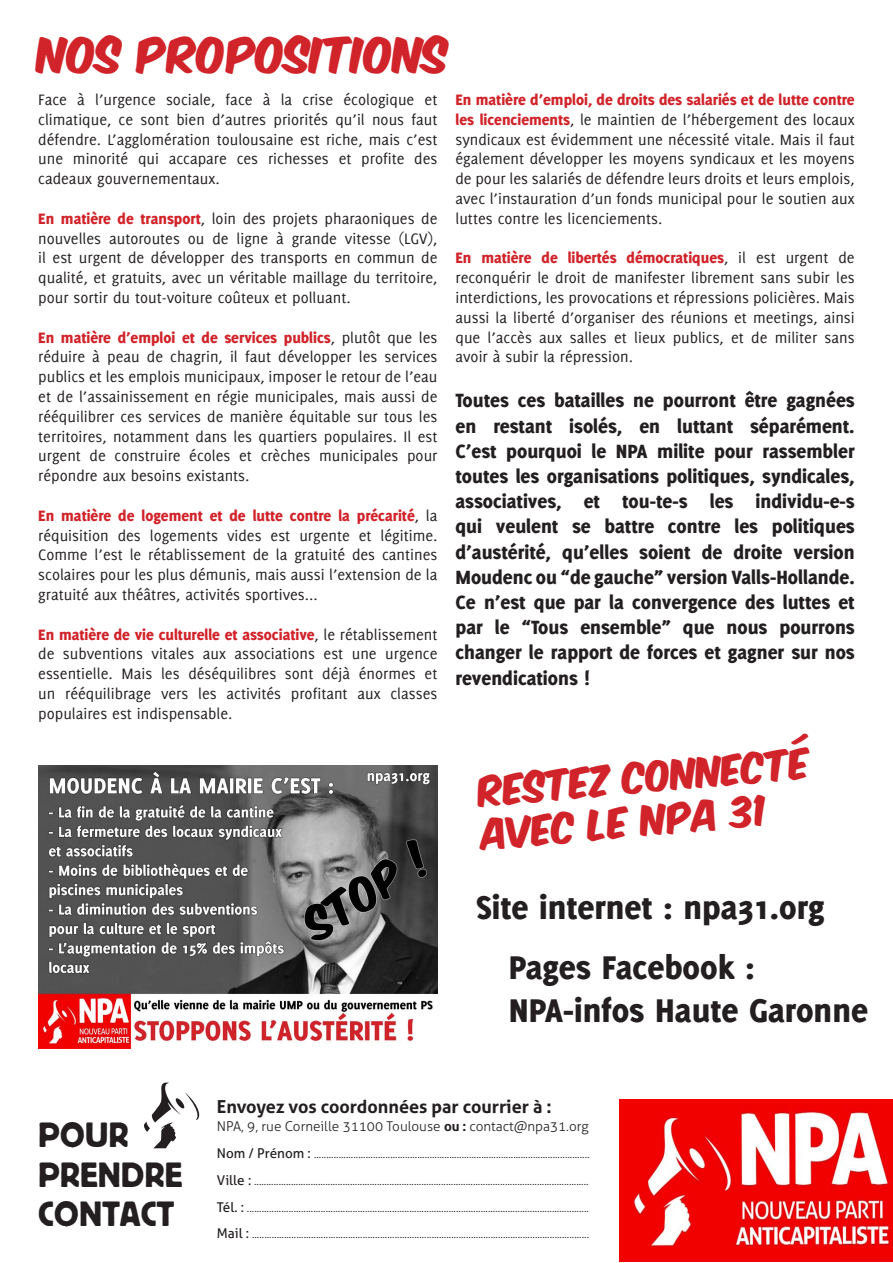
<style>
.page{position:relative;width:893px;height:1263px;background:#fff}
.page>*{position:absolute;margin:0;border:0;box-sizing:border-box;transform-origin:0 0}
.t1{font:42px "Komika Axis";color:#d1232a}
.t2{font:800 36px/59.2px "Delicious";color:#231f20}
.t3{font:36px/43.2px "Komika Axis";color:#d1232a}
.t4{font:34.8px/39.5px "Block BE";letter-spacing:.015em;color:#231f20}
.t5{font:800 21px/25.2px "Delicious";color:#231f20;text-align:justify}
.t6{font:700 18px "Aller";color:#231f20}
.t7{font:16.5px/19.8px "Delicious";color:#231f20;text-align:justify}
.t8{font:300 13.5px "Aller";color:#231f20}
.t9{font:300 12px "Aller";color:#231f20}
.s1{font-weight:800;color:#d1232a}
.s2{font-weight:700}
.s3{font-weight:400;font-size:13.5px}
</style>
<div class="page">
<img style="left:619px;top:1100px;width:274px;height:161px">
<img style="left:38px;top:766px;width:399px;height:282px">
<svg style="left:144px;top:1082px;width:56px;height:66px"></svg>
<h1 class="t1" style="left:38px;top:34px;width:412px">NOS PROPOSITIONS</h1>
<p class="t7" style="left:38px;top:89px;width:401px">Face à l’urgence sociale, face à la crise écologique et climatique, ce sont bien d’autres priorités qu’il nous faut défendre. L’agglomération toulousaine est riche, mais c’est une minorité qui accapare ces richesses et profite des cadeaux gouvernementaux.</p>
<p class="t7" style="left:38px;top:208px;width:401px"><span class="s1">En matière de transport</span>, loin des projets pharaoniques de nouvelles autoroutes ou de ligne à grande vitesse (LGV), il est urgent de développer des transports en commun de qualité, et gratuits, avec un véritable maillage du territoire, pour sortir du tout-voiture coûteux et polluant.</p>
<p class="t7" style="left:38px;top:327px;width:401px"><span class="s1">En matière d’emploi et de services publics</span>, plutôt que les réduire à peau de chagrin, il faut développer les services publics et les emplois municipaux, imposer le retour de l’eau et de l’assainissement en régie municipales, mais aussi de rééquilibrer ces services de manière équitable sur tous les territoires, notamment dans les quartiers populaires. Il est urgent de construire écoles et crèches municipales pour répondre aux besoins existants.</p>
<p class="t7" style="left:38px;top:505px;width:401px"><span class="s1">En matière de logement et de lutte contre la précarité</span>, la réquisition des logements vides est urgente et légitime.<br>Comme l’est le rétablissement de la gratuité des cantines scolaires pour les plus démunis, mais aussi l’extension de la gratuité aux théâtres, activités sportives...</p>
<p class="t7" style="left:38px;top:624px;width:401px"><span class="s1">En matière de vie culturelle et associative</span>, le rétablissement de subventions vitales aux associations est une urgence essentielle. Mais les déséquilibres sont déjà énormes et un rééquilibrage vers les activités profitant aux classes populaires est indispensable.</p>
<p class="t7" style="left:455px;top:90px;width:401px"><span class="s1">En matière d’emploi, de droits des salariés et de lutte contre les licenciements</span>, le maintien de l’hébergement des locaux syndicaux est évidemment une nécessité vitale. Mais il faut également développer les moyens syndicaux et les moyens de pour les salariés de défendre leurs droits et leurs emplois, avec l’instauration d’un fonds municipal pour le soutien aux luttes contre les licenciements.</p>
<p class="t7" style="left:455px;top:248px;width:401px"><span class="s1">En matière de libertés démocratiques</span>, il est urgent de reconquérir le droit de manifester librement sans subir les interdictions, les provocations et répressions policières. Mais aussi la liberté d’organiser des réunions et meetings, ainsi que l’accès aux salles et lieux publics, et de militer sans avoir à subir la répression.</p>
<p class="t5" style="left:455px;top:388px;width:401px">Toutes ces batailles ne pourront être gagnées en restant isolés, en luttant séparément.<br>C’est pourquoi le NPA milite pour rassembler toutes les organisations politiques, syndicales, associatives, et tou-te-s les individu-e-s qui veulent se battre contre les politiques d’austérité, qu’elles soient de droite version Moudenc ou “de gauche” version Valls-Hollande.<br>Ce n’est que par la convergence des luttes et par le “Tous ensemble” que nous pourrons changer le rapport de forces et gagner sur nos revendications !</p>
<h2 class="t3" style="left:476px;top:773px;width:335px;rotate:-5deg">RESTEZ CONNECTÉ<br>AVEC LE NPA 31</h2>
<h2 class="t2" style="left:509px;top:877px;width:317px;text-indent:-33px">Site internet : npa31.org<br>Pages Facebook :</h2>
<h2 class="t2" style="left:509px;top:980px;width:361px">NPA-infos Haute Garonne</h2>
<h3 class="t4" style="left:39px;top:1114px;width:145px">POUR<br>PRENDRE<br>CONTACT</h3>
<p class="t6" style="left:217px;top:1095px;width:336px">Envoyez vos coordonnées par courrier à :</p>
<p class="t8" style="left:217px;top:1118px;width:373px">NPA, 9, rue Corneille 31100 Toulouse <span class="s2">ou :</span> contact@npa31.org</p>
<p class="t9" style="left:217px;top:1146px;width:374px"><span class="s3">Nom / Prénom :</span> ................................................................................................................</p>
<p class="t9" style="left:217px;top:1173px;width:373px"><span class="s3">Ville :</span> ........................................................................................................................................</p>
<p class="t9" style="left:217px;top:1200px;width:374px"><span class="s3">Tél. :</span> ...........................................................................................................................................</p>
<p class="t9" style="left:217px;top:1227px;width:374px"><span class="s3">Mail :</span> .........................................................................................................................................</p>
</div>
